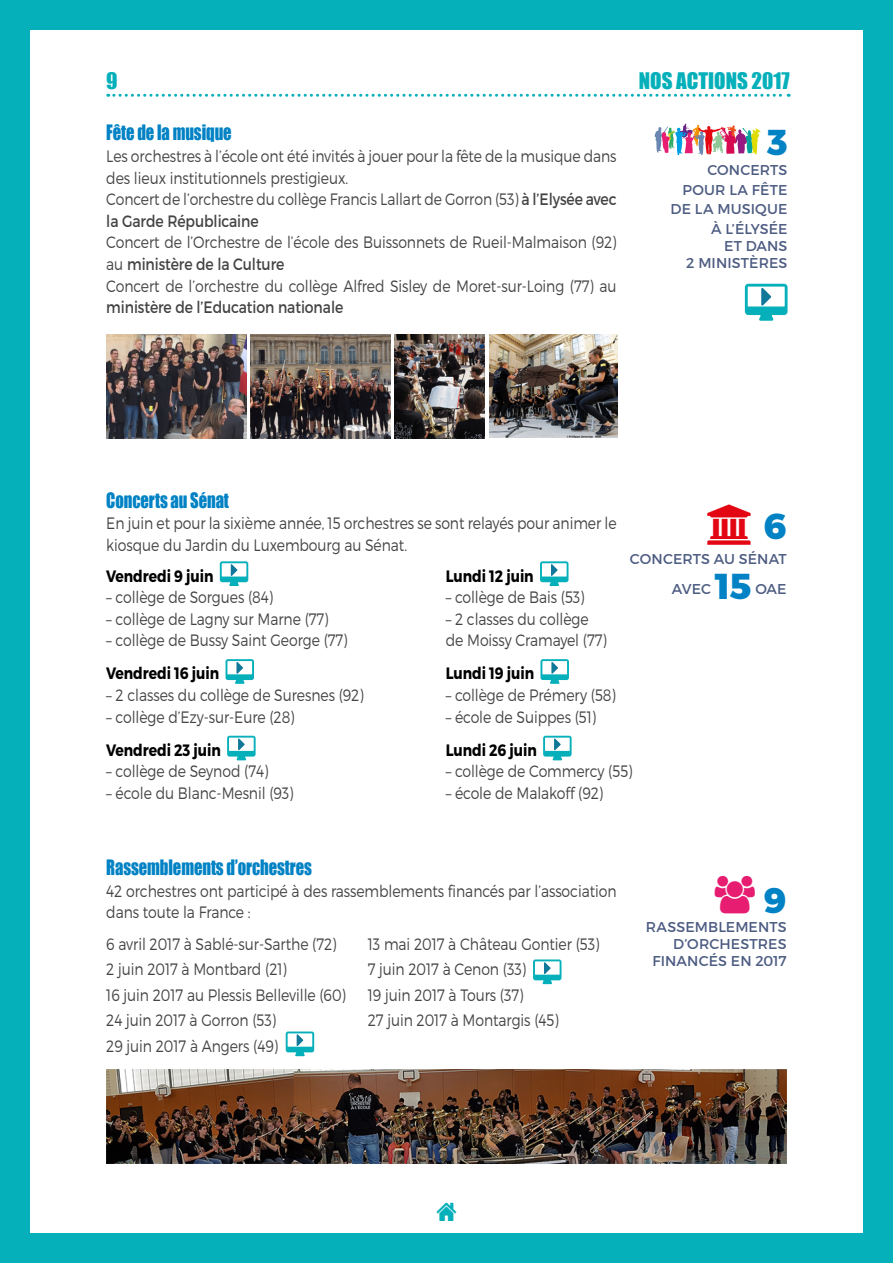
<style>
.page{position:relative;width:893px;height:1263px;background:#fff}
.page>*{position:absolute;margin:0;border:0;box-sizing:border-box;transform-origin:0 0}
.chiffres_clés{font:800 36px "Montserrat";color:#0082c4}
.chiffres_clés-2{font:800 35.55px "Montserrat";color:#0082c4}
.titre_1_bleu{font:21px "Impact";color:#05b0ba}
.Titre_3_bleu{font:19.5px "Impact";letter-spacing:-.005em;color:#0082c4;scale:.85 1}
.texte_courant{font:300 16.5px/21.6px "Montserrat";letter-spacing:-.005em;color:#454444;scale:.85 1}
.texte_courant_2_col{font:300 16.5px/21.6px "Montserrat";letter-spacing:-.005em;color:#454444;scale:.85 1}
.texte_courant_2_col-2{font:700 16.5px "Montserrat";letter-spacing:-.005em;color:#000;scale:.85 1}
.chiffres_clés-3{font:14.25px/17.1px "Montserrat";letter-spacing:.005em;color:#4d5c82;text-align:right}
.s1{font-weight:400}
</style>
<div class="page">
<img style="left:106px;top:335px;width:140px;height:103px">
<img style="left:250px;top:335px;width:140px;height:103px">
<img style="left:490px;top:335px;width:128px;height:103px">
<img style="left:394px;top:335px;width:91px;height:103px">
<svg style="left:220px;top:561px;width:28px;height:25px"></svg>
<svg style="left:540px;top:561px;width:28px;height:25px"></svg>
<svg style="left:226px;top:659px;width:28px;height:25px"></svg>
<svg style="left:540px;top:659px;width:29px;height:25px"></svg>
<svg style="left:227px;top:736px;width:29px;height:24px"></svg>
<svg style="left:543px;top:736px;width:29px;height:24px"></svg>
<svg style="left:533px;top:959px;width:28px;height:25px"></svg>
<svg style="left:286px;top:1031px;width:28px;height:25px"></svg>
<img style="left:106px;top:1069px;width:681px;height:95px">
<img style="left:654px;top:123px;width:107px;height:32px">
<svg style="left:108px;top:94px;width:681px;height:3px"></svg>
<svg style="left:745px;top:284px;width:42px;height:37px"></svg>
<div style="left:0;top:0;width:893px;height:1263px;border:30px solid #05b0ba"></div>
<p class="titre_1_bleu" style="left:106px;top:64px;width:13px">9</p>
<p class="titre_1_bleu" style="left:639px;top:64px;width:152px">NOS ACTIONS 2017</p>
<p class="Titre_3_bleu" style="left:106px;top:118px;width:149px">Fête de la musique</p>
<p class="texte_courant" style="left:106px;top:145px;width:602px">Les orchestres à l’école ont été invités à jouer pour la fête de la musique dans des lieux institutionnels prestigieux.</p>
<p class="texte_courant" style="left:106px;top:188px;width:602px">Concert de l’orchestre du collège Francis Lallart de Gorron (53) <span class="s1">à l’Elysée avec la Garde Républicaine</span></p>
<p class="texte_courant" style="left:106px;top:231px;width:602px">Concert de l’Orchestre de l’école des Buissonnets de Rueil-Malmaison (92) au <span class="s1">ministère de la Culture</span></p>
<p class="texte_courant" style="left:106px;top:275px;width:602px">Concert de l’orchestre du collège Alfred Sisley de Moret-sur-Loing (77) au <span class="s1">ministère de l’Education nationale</span></p>
<p class="chiffres_clés" style="left:767px;top:120px;width:22px">3</p>
<p class="chiffres_clés-3" style="left:707px;top:161px;width:82px">CONCERTS</p>
<p class="chiffres_clés-3" style="left:682px;top:181px;width:106px">POUR LA FÊTE</p>
<p class="chiffres_clés-3" style="left:670px;top:201px;width:119px">DE LA MUSIQUE</p>
<p class="chiffres_clés-3" style="left:686px;top:220px;width:103px">À L’ÉLYSÉE<br>ET DANS<br>2 MINISTÈRES</p>
<p class="Titre_3_bleu" style="left:106px;top:485px;width:146px">Concerts au Sénat</p>
<p class="texte_courant" style="left:106px;top:512px;width:602px">En juin et pour la sixième année, 15 orchestres se sont relayés pour animer le kiosque du Jardin du Luxembourg au Sénat.</p>
<p class="texte_courant_2_col-2" style="left:106px;top:565px;width:128px">Vendredi 9 juin</p>
<p class="texte_courant_2_col" style="left:106px;top:586px;width:198px">– collège de Sorgues (84)</p>
<p class="texte_courant_2_col" style="left:106px;top:608px;width:263px">– collège de Lagny sur Marne (77)</p>
<p class="texte_courant_2_col" style="left:106px;top:629px;width:286px">– collège de Bussy Saint George (77)</p>
<p class="texte_courant_2_col-2" style="left:446px;top:565px;width:105px">Lundi 12 juin</p>
<p class="texte_courant_2_col" style="left:446px;top:586px;width:165px">– collège de Bais (53)</p>
<p class="texte_courant_2_col" style="left:446px;top:608px;width:191px">– 2 classes du collège de Moissy Cramayel (77)</p>
<p class="texte_courant_2_col-2" style="left:106px;top:663px;width:134px">Vendredi 16 juin</p>
<p class="texte_courant_2_col" style="left:106px;top:684px;width:304px">– 2 classes du collège de Suresnes (92)</p>
<p class="texte_courant_2_col" style="left:106px;top:706px;width:223px">– collège d’Ezy-sur-Eure (28)</p>
<p class="texte_courant_2_col-2" style="left:446px;top:663px;width:106px">Lundi 19 juin</p>
<p class="texte_courant_2_col" style="left:446px;top:684px;width:202px">– collège de Prémery (58)</p>
<p class="texte_courant_2_col" style="left:446px;top:706px;width:179px">– école de Suippes (51)</p>
<p class="chiffres_clés" style="left:764px;top:504px;width:25px">6</p>
<p class="chiffres_clés-3" style="left:630px;top:551px;width:158px">CONCERTS AU SÉNAT</p>
<p class="chiffres_clés-3" style="left:672px;top:580px;width:41px">AVEC</p>
<p class="chiffres_clés" style="left:715px;top:563px;width:38px">15</p>
<p class="chiffres_clés-3" style="left:755px;top:580px;width:33px">OAE</p>
<p class="texte_courant_2_col-2" style="left:106px;top:740px;width:136px">Vendredi 23 juin</p>
<p class="texte_courant_2_col" style="left:106px;top:760px;width:192px">– collège de Seynod (74)</p>
<p class="texte_courant_2_col" style="left:106px;top:782px;width:222px">– école du Blanc-Mesnil (93)</p>
<p class="texte_courant_2_col-2" style="left:446px;top:740px;width:109px">Lundi 26 juin</p>
<p class="texte_courant_2_col" style="left:446px;top:760px;width:221px">– collège de Commercy (55)</p>
<p class="texte_courant_2_col" style="left:446px;top:782px;width:187px">– école de Malakoff (92)</p>
<p class="Titre_3_bleu" style="left:106px;top:852px;width:243px">Rassemblements d’orchestres</p>
<p class="texte_courant" style="left:106px;top:879px;width:602px">42 orchestres ont participé à des rassemblements financés par l’association dans toute la France :</p>
<p class="texte_courant_2_col" style="left:106px;top:933px;width:273px">6 avril 2017 à Sablé-sur-Sarthe (72)</p>
<p class="texte_courant_2_col" style="left:368px;top:933px;width:274px">13 mai 2017 à Château Gontier (53)</p>
<p class="texte_courant_2_col" style="left:106px;top:958px;width:214px">2 juin 2017 à Montbard (21)</p>
<p class="texte_courant_2_col" style="left:368px;top:958px;width:188px">7 juin 2017 à Cenon (33)</p>
<p class="texte_courant_2_col" style="left:106px;top:984px;width:283px">16 juin 2017 au Plessis Belleville (60)</p>
<p class="texte_courant_2_col" style="left:368px;top:984px;width:185px">19 juin 2017 à Tours (37)</p>
<p class="texte_courant_2_col" style="left:106px;top:1009px;width:201px">24 juin 2017 à Gorron (53)</p>
<p class="texte_courant_2_col" style="left:368px;top:1009px;width:226px">27 juin 2017 à Montargis (45)</p>
<p class="texte_courant_2_col" style="left:106px;top:1035px;width:204px">29 juin 2017 à Angers (49)</p>
<p class="chiffres_clés-2" style="left:764px;top:878px;width:24px">9</p>
<p class="chiffres_clés-3" style="left:646px;top:918px;width:142px">RASSEMBLEMENTS</p>
<p class="chiffres_clés-3" style="left:673px;top:936px;width:115px">D’ORCHESTRES</p>
<p class="chiffres_clés-3" style="left:652px;top:953px;width:136px">FINANCÉS EN 2017</p>
</div>
